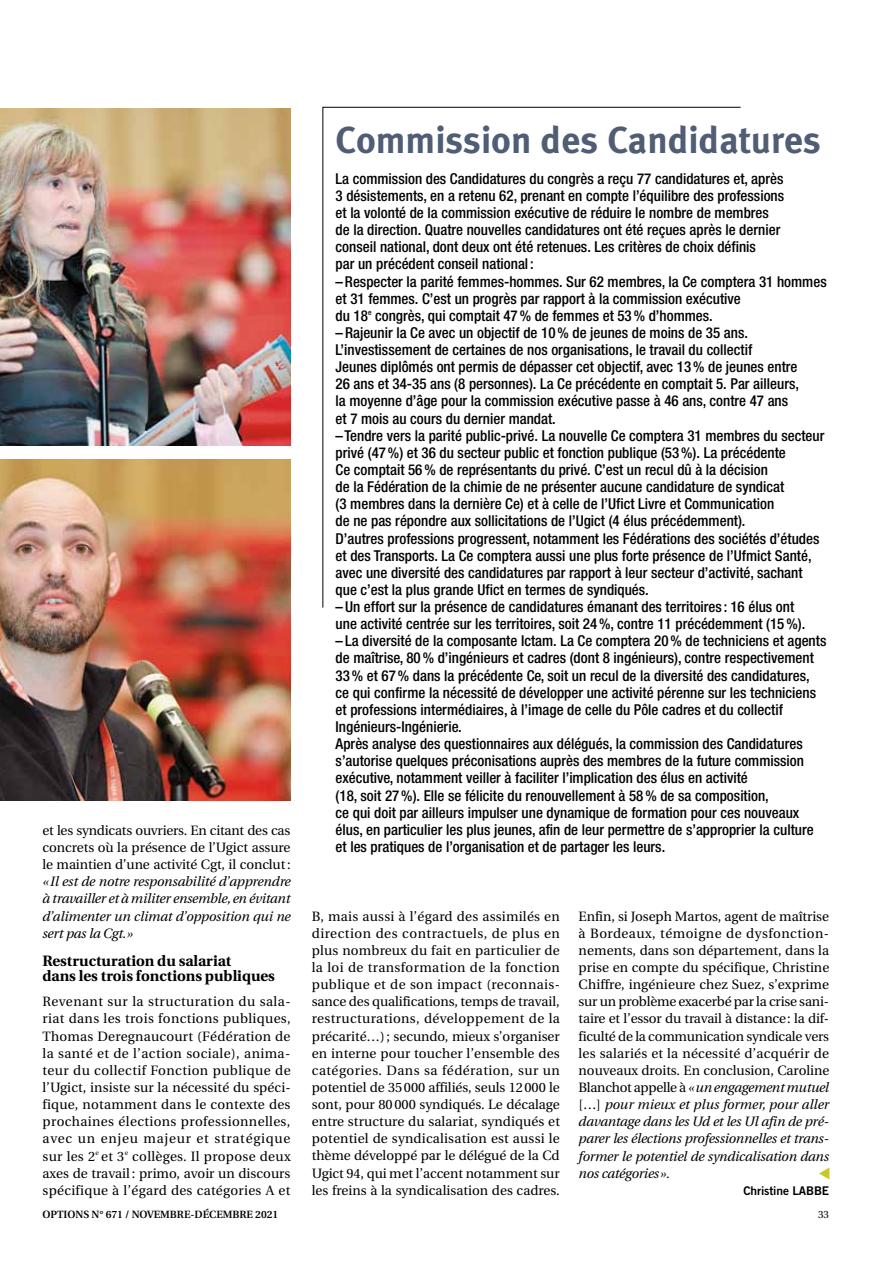
<style>
.page{position:relative;width:893px;height:1263px;background:#fff}
.page>*{position:absolute;margin:0;border:0;box-sizing:border-box;transform-origin:0 0}
.t1{font:700 37.5px "Meta Plus";color:#505d74}
.t2{font:500 condensed 15px/17.1px "Helvetica Neue";color:#000}
.t3{font:700 15px/15px "Utopia";color:#000}
.t4{font:13.5px/17.1px "Utopia";letter-spacing:-.005em;color:#000;text-align:justify}
.t5{font:italic 13.5px/17.1px "Utopia";letter-spacing:-.01em;color:#000;text-align:justify}
.t6{font:12px "Trade Gothic Bold Two";letter-spacing:-.01em;color:#000}
.t7{font:600 10.5px "Utopia";letter-spacing:-.005em;color:#000}
.t8{font:10.5px "Utopia";color:#000}
.s1{font-style:italic}
</style>
<div class="page">
<img style="left:0;top:108px;width:291px;height:338px">
<img style="left:0;top:459px;width:291px;height:342px">
<svg style="left:322px;top:107px;width:419px;height:501px"></svg>
<p class="t4" style="left:43px;top:822px;width:250px">et les syndicats ouvriers. En citant des cas concrets où la présence de l’Ugict assure le maintien d’une activité Cgt, il conclut:</p>
<p class="t5" style="left:43px;top:873px;width:250px">«Il est de notre responsabilité d’apprendre à travailler et à militer ensemble, en évitant d’alimenter un climat d’opposition qui ne sert pas la Cgt.»</p>
<p class="t3" style="left:43px;top:953px;width:234px">Restructuration du salariat<br>dans les trois fonctions publiques</p>
<p class="t4" style="left:43px;top:993px;width:250px">Revenant sur la structuration du sala&shy;riat dans les trois fonctions publiques, Thomas Deregnaucourt (Fédération de la santé et de l’action sociale), anima&shy;teur du collectif Fonction publique de l’Ugict, insiste sur la nécessité du spéci&shy;fique, notamment dans le contexte des prochaines élections professionnelles, avec un enjeu majeur et stratégique sur les 2<sup>e</sup> et 3<sup>e</sup> collèges. Il propose deux axes de travail: primo, avoir un discours spécifique à l’égard des catégories A et</p>
<h1 class="t1" style="left:336px;top:118px;width:487px">Commission des Candidatures</h1>
<p class="t2" style="left:336px;top:170px;width:493px">La commission des Candidatures du congrès a reçu 77 candidatures et, après<br>3 désistements, en a retenu 62, prenant en compte l’équilibre des professions<br>et la volonté de la commission exécutive de réduire le nombre de membres<br>de la direction. Quatre nouvelles candidatures ont été reçues après le dernier<br>conseil national, dont deux ont été retenues. Les critères de choix définis<br>par un précédent conseil national :<br>–Respecter la parité femmes-hommes. Sur 62 membres, la Ce comptera 31 hommes et 31 femmes. C’est un progrès par rapport à la commission exécutive<br>du 18<sup>e</sup> congrès, qui comptait 47% de femmes et 53% d’hommes.<br>–Rajeunir la Ce avec un objectif de 10% de jeunes de moins de 35 ans.<br>L’investissement de certaines de nos organisations, le travail du collectif<br>Jeunes diplômés ont permis de dépasser cet objectif, avec 13% de jeunes entre<br>26 ans et 34-35 ans (8 personnes). La Ce précédente en comptait 5. Par ailleurs,<br>la moyenne d’âge pour la commission exécutive passe à 46 ans, contre 47 ans<br>et 7 mois au cours du dernier mandat.<br>–Tendre vers la parité public-privé. La nouvelle Ce comptera 31 membres du secteur privé (47%) et 36 du secteur public et fonction publique (53%). La précédente<br>Ce comptait 56% de représentants du privé. C’est un recul dû à la décision<br>de la Fédération de la chimie de ne présenter aucune candidature de syndicat<br>(3 membres dans la dernière Ce) et à celle de l’Ufict Livre et Communication<br>de ne pas répondre aux sollicitations de l’Ugict (4 élus précédemment).<br>D’autres professions progressent, notamment les Fédérations des sociétés d’études et des Transports. La Ce comptera aussi une plus forte présence de l’Ufmict Santé, avec une diversité des candidatures par rapport à leur secteur d’activité, sachant que c’est la plus grande Ufict en termes de syndiqués.<br>–Un effort sur la présence de candidatures émanant des territoires : 16 élus ont<br>une activité centrée sur les territoires, soit 24%, contre 11 précédemment (15%). –La diversité de la composante Ictam. La Ce comptera 20% de techniciens et agents de maîtrise, 80% d’ingénieurs et cadres (dont 8 ingénieurs), contre respectivement 33% et 67% dans la précédente Ce, soit un recul de la diversité des candidatures, ce qui confirme la nécessité de développer une activité pérenne sur les techniciens et professions intermédiaires, à l’image de celle du Pôle cadres et du collectif Ingénieurs-Ingénierie.<br>Après analyse des questionnaires aux délégués, la commission des Candidatures s’autorise quelques préconisations auprès des membres de la future commission exécutive, notamment veiller à faciliter l’implication des élus en activité<br>(18, soit 27%). Elle se félicite du renouvellement à 58% de sa composition,<br>ce qui doit par ailleurs impulser une dynamique de formation pour ces nouveaux élus, en particulier les plus jeunes, afin de leur permettre de s’approprier la culture et les pratiques de l’organisation et de partager les leurs.</p>
<p class="t4" style="left:312px;top:908px;width:250px">B, mais aussi à l’égard des assimilés en direction des contractuels, de plus en plus nombreux du fait en particulier de la loi de transformation de la fonction publique et de son impact (reconnais&shy;sance des qualifications, temps de travail, restructurations, développement de la précarité…); secundo, mieux s’organiser en interne pour toucher l’ensemble des catégories. Dans sa fédération, sur un potentiel de 35000 affiliés, seuls 12000 le sont, pour 80000 syndiqués. Le décalage entre structure du salariat, syndiqués et potentiel de syndicalisation est aussi le thème développé par le délégué de la Cd Ugict 94, qui met l’accent notamment sur les freins à la syndicalisation des cadres.</p>
<p class="t4" style="left:579px;top:908px;width:252px">Enfin, si Joseph Martos, agent de maîtrise à Bordeaux, témoigne de dysfonction&shy;nements, dans son département, dans la prise en compte du spécifique, Christine Chiffre, ingénieure chez Suez, s’exprime sur un problème exacerbé par la crise sani&shy;taire et l’essor du travail à distance: la dif&shy;ficulté de la communication syndicale vers les salariés et la nécessité d’acquérir de nouveaux droits. En conclusion, Caroline Blanchot appelle à <span class="s1">«un engagement mutuel </span>[…] <span class="s1">pour mieux et plus former, pour aller davantage dans les Ud et les Ul afin de pré&shy;parer les élections professionnelles et trans&shy;former le potentiel de syndicalisation dans nos catégories».</span></p>
<p class="t6" style="left:743px;top:1183px;width:87px">Christine LABBE</p>
<p class="t7" style="left:43px;top:1208px;width:237px">OPTIONS N° 671 / NOVEMbre-DÉCEMBRE 2021</p>
<p class="t8" style="left:818px;top:1208px;width:13px">33</p>
</div>
